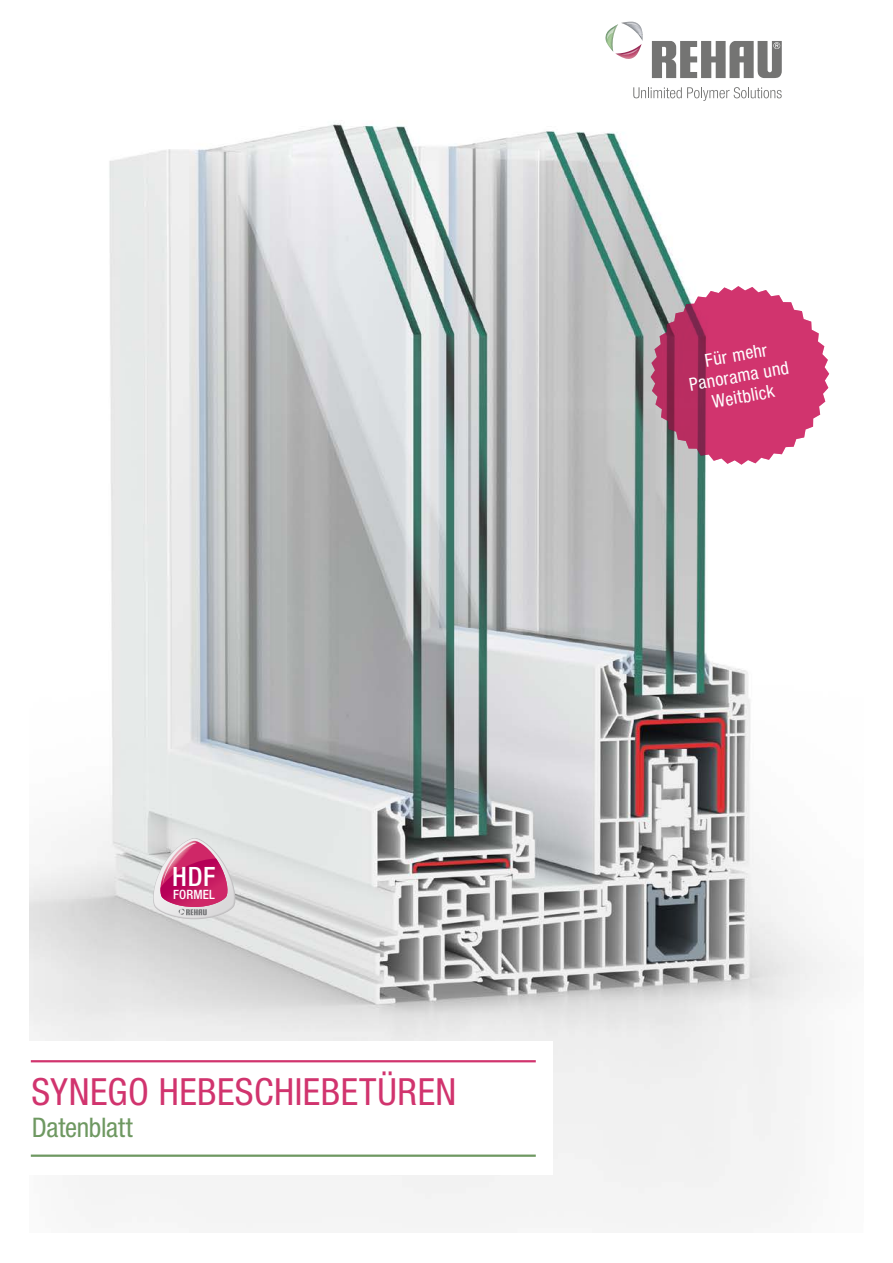
<style>
.page{position:relative;width:893px;height:1263px;background:#fff}
.page>*{position:absolute;margin:0;border:0;box-sizing:border-box;transform-origin:0 0}
.Headline_red{font:condensed 37.5px "Helvetica Neue LTW1 G";letter-spacing:.015em;color:#d1346e}
.Subhead_green_18{font:condensed 27px "Helvetica Neue LTW1 G";letter-spacing:-.01em;color:#6e9861}
.t1{font:500 condensed 26.7px "Helvetica Neue LTW1 G";color:#fff}
.Super_small{font:condensed 18px/21px "Helvetica Neue LTW1 G";color:#fff;text-align:center}
.t2{font:500 condensed 12.75px "Helvetica Neue LTW1 G";letter-spacing:.01em;color:#fff}
</style>
<div class="page">
<img style="left:30px;top:122px;width:805px;height:1106px">
<svg style="left:152px;top:838px;width:84px;height:81px;background:#d080a2"></svg>
<svg style="left:651px;top:286px;width:178px;height:179px;background:#ca5b85"></svg>
<div style="left:0;top:1042px;width:553px;height:133px;background:#fff"></div>
<div style="left:581px;top:1px;width:241px;height:128px;background:#fff"></div>
<svg style="left:633px;top:87px;width:149px;height:14px"></svg>
<svg style="left:652px;top:41px;width:130px;height:37px"></svg>
<svg style="left:605px;top:22px;width:38px;height:37px"></svg>
<hr style="left:31px;top:1060px;width:505px;height:2px;background:#d1346e">
<hr style="left:31px;top:1154px;width:505px;height:3px;background:#6e9861">
<p class="t1" style="left:172px;top:860px;width:45px">HDF</p>
<p class="t2" style="left:173px;top:886px;width:43px">FORMEL</p>
<p class="Headline_red" style="left:31px;top:1070px;width:427px">SYNEGO HEBESCHIEBETÜREN</p>
<p class="Subhead_green_18" style="left:32px;top:1111px;width:103px">Datenblatt</p>
<p class="Super_small" style="left:684px;top:353px;width:102px;rotate:-10deg">Für mehr<br>Panorama und<br>Weitblick</p>
</div>
